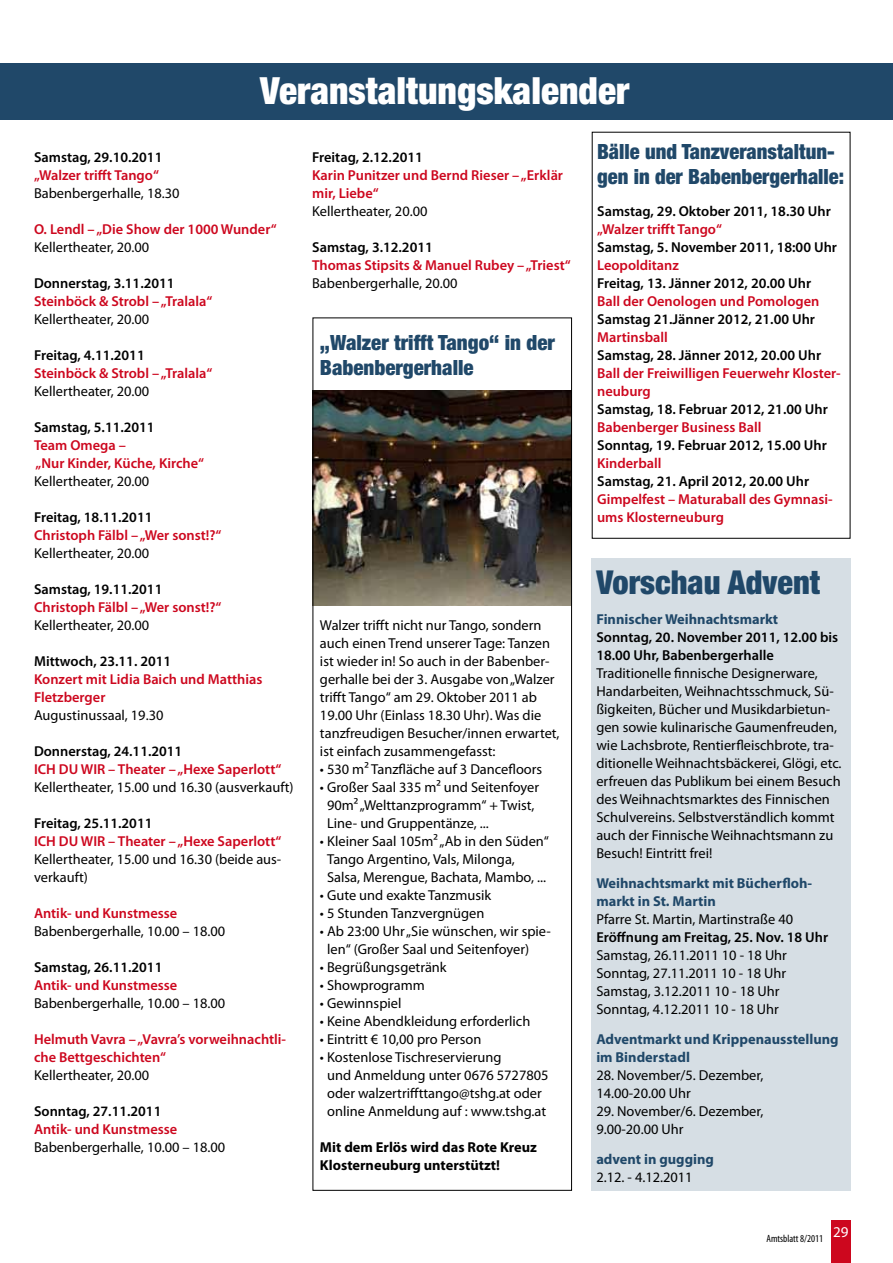
<style>
.page{position:relative;width:893px;height:1263px;background:#fff}
.page>*{position:absolute;margin:0;border:0;box-sizing:border-box;transform-origin:0 0}
.t1{font:900 condensed 37.5px "Helvetica Neue";color:#fff}
.t2{font:900 condensed 33px "Helvetica Neue";color:#204869}
.t3{font:900 condensed 21px/25.2px "Helvetica Neue";color:#204869}
.t4{font:14.4px/18px "Myriad Pro";color:#000}
.t5{font:600 14.4px/18px "Myriad Pro";color:#cd071e}
.t6{font:600 14.4px/18px "Myriad Pro";color:#000}
.t7{font:700 14.4px/18px "Myriad Pro";color:#204869}
.t8{font:700 14.4px/18px "Myriad Pro";color:#000}
.t9{font:condensed 10.5px "Myriad Pro";color:#000}
</style>
<div class="page">
<div style="left:831px;top:1220px;width:20px;height:43px;background:#cd071e"></div>
<div style="left:591px;top:558px;width:259px;height:633px;background:#d6dee4"></div>
<div style="left:0;top:64px;width:893px;height:56px;background:#204869"></div>
<img style="left:315px;top:391px;width:255px;height:214px">
<h1 class="t1" style="left:260px;top:67px;width:371px">Veranstaltungskalender</h1>
<h3 class="t3" style="left:597px;top:138px;width:249px">Bälle und Tanzveranstaltun&shy;gen in der Babenbergerhalle:</h3>
<p class="t6" style="left:597px;top:202px;width:235px">Samstag, 29. Oktober 2011, 18.30 Uhr</p>
<p class="t5" style="left:597px;top:220px;width:126px">„Walzer trifft Tango“</p>
<p class="t6" style="left:597px;top:238px;width:241px">Samstag, 5. November 2011, 18:00 Uhr</p>
<p class="t5" style="left:597px;top:256px;width:83px">Leopolditanz</p>
<p class="t6" style="left:597px;top:274px;width:216px">Freitag, 13. Jänner 2012, 20.00 Uhr</p>
<p class="t5" style="left:597px;top:292px;width:224px">Ball der Oenologen und Pomologen</p>
<p class="t6" style="left:597px;top:310px;width:219px">Samstag 21.Jänner 2012, 21.00 Uhr</p>
<p class="t5" style="left:597px;top:328px;width:72px">Martinsball</p>
<p class="t6" style="left:597px;top:346px;width:226px">Samstag, 28. Jänner 2012, 20.00 Uhr</p>
<p class="t5" style="left:597px;top:364px;width:245px">Ball der Freiwilligen Feuerwehr Kloster&shy;neuburg</p>
<p class="t6" style="left:597px;top:400px;width:232px">Samstag, 18. Februar 2012, 21.00 Uhr</p>
<p class="t5" style="left:597px;top:418px;width:166px">Babenberger Business Ball</p>
<p class="t6" style="left:597px;top:436px;width:231px">Sonntag, 19. Februar 2012, 15.00 Uhr</p>
<p class="t5" style="left:597px;top:454px;width:66px">Kinderball</p>
<p class="t6" style="left:597px;top:472px;width:214px">Samstag, 21. April 2012, 20.00 Uhr</p>
<p class="t5" style="left:597px;top:490px;width:237px">Gimpelfest – Maturaball des Gymnasi&shy;ums Klosterneuburg</p>
<p class="t6" style="left:312px;top:148px;width:112px">Freitag, 2.12.2011</p>
<p class="t5" style="left:312px;top:166px;width:252px">Karin Punitzer und Bernd Rieser – „Erklär mir, Liebe“</p>
<p class="t4" style="left:312px;top:202px;width:117px">Kellertheater, 20.00</p>
<p class="t6" style="left:312px;top:238px;width:122px">Samstag, 3.12.2011</p>
<p class="t5" style="left:312px;top:256px;width:260px">Thomas Stipsits &amp; Manuel Rubey – „Triest“</p>
<p class="t4" style="left:312px;top:274px;width:147px">Babenbergerhalle, 20.00</p>
<p class="t6" style="left:34px;top:148px;width:130px">Samstag, 29.10.2011</p>
<p class="t5" style="left:34px;top:166px;width:126px">„Walzer trifft Tango“</p>
<p class="t4" style="left:34px;top:184px;width:147px">Babenbergerhalle, 18.30</p>
<p class="t5" style="left:34px;top:220px;width:244px">O. Lendl – „Die Show der 1000 Wunder“</p>
<p class="t4" style="left:34px;top:238px;width:117px">Kellertheater, 20.00</p>
<p class="t6" style="left:34px;top:274px;width:142px">Donnerstag, 3.11.2011</p>
<p class="t5" style="left:34px;top:292px;width:180px">Steinböck &amp; Strobl – „Tralala“</p>
<p class="t4" style="left:34px;top:310px;width:117px">Kellertheater, 20.00</p>
<p class="t6" style="left:34px;top:346px;width:112px">Freitag, 4.11.2011</p>
<p class="t5" style="left:34px;top:364px;width:180px">Steinböck &amp; Strobl – „Tralala“</p>
<p class="t4" style="left:34px;top:382px;width:117px">Kellertheater, 20.00</p>
<p class="t6" style="left:34px;top:418px;width:122px">Samstag, 5.11.2011</p>
<p class="t5" style="left:34px;top:436px;width:172px">Team Omega –<br>„Nur Kinder, Küche, Kirche“</p>
<p class="t4" style="left:34px;top:472px;width:117px">Kellertheater, 20.00</p>
<p class="t6" style="left:34px;top:508px;width:120px">Freitag, 18.11.2011</p>
<p class="t5" style="left:34px;top:526px;width:189px">Christoph Fälbl – „Wer sonst!?“</p>
<p class="t4" style="left:34px;top:544px;width:117px">Kellertheater, 20.00</p>
<p class="t6" style="left:34px;top:580px;width:130px">Samstag, 19.11.2011</p>
<p class="t5" style="left:34px;top:598px;width:189px">Christoph Fälbl – „Wer sonst!?“</p>
<p class="t4" style="left:34px;top:616px;width:117px">Kellertheater, 20.00</p>
<p class="t6" style="left:34px;top:652px;width:139px">Mittwoch, 23.11. 2011</p>
<p class="t5" style="left:34px;top:670px;width:230px">Konzert mit Lidia Baich und Matthias<br>Fletzberger</p>
<p class="t4" style="left:34px;top:706px;width:131px">Augustinussaal, 19.30</p>
<p class="t6" style="left:34px;top:742px;width:150px">Donnerstag, 24.11.2011</p>
<p class="t5" style="left:34px;top:760px;width:249px">ICH DU WIR – Theater – „Hexe Saperlott“</p>
<p class="t4" style="left:34px;top:778px;width:261px">Kellertheater, 15.00 und 16.30 (ausverkauft)</p>
<p class="t6" style="left:34px;top:814px;width:120px">Freitag, 25.11.2011</p>
<p class="t5" style="left:34px;top:832px;width:249px">ICH DU WIR – Theater – „Hexe Saperlott“</p>
<p class="t4" style="left:34px;top:850px;width:249px">Kellertheater, 15.00 und 16.30 (beide aus&shy;verkauft)</p>
<p class="t5" style="left:34px;top:904px;width:145px">Antik- und Kunstmesse</p>
<p class="t4" style="left:34px;top:922px;width:193px">Babenbergerhalle, 10.00 – 18.00</p>
<p class="t6" style="left:34px;top:958px;width:130px">Samstag, 26.11.2011</p>
<p class="t5" style="left:34px;top:976px;width:145px">Antik- und Kunstmesse</p>
<p class="t4" style="left:34px;top:994px;width:193px">Babenbergerhalle, 10.00 – 18.00</p>
<p class="t5" style="left:34px;top:1030px;width:254px">Helmuth Vavra – „Vavra’s vorweihnachtli&shy;che Bettgeschichten“</p>
<p class="t4" style="left:34px;top:1066px;width:117px">Kellertheater, 20.00</p>
<p class="t6" style="left:34px;top:1102px;width:129px">Sonntag, 27.11.2011</p>
<p class="t5" style="left:34px;top:1120px;width:145px">Antik- und Kunstmesse</p>
<p class="t4" style="left:34px;top:1138px;width:193px">Babenbergerhalle, 10.00 – 18.00</p>
<h3 class="t3" style="left:320px;top:330px;width:236px">„Walzer trifft Tango“ in der<br>Babenbergerhalle</h3>
<h2 class="t2" style="left:596px;top:562px;width:225px">Vorschau Advent</h2>
<p class="t7" style="left:596px;top:609px;width:183px">Finnischer Weihnachtsmarkt</p>
<p class="t6" style="left:596px;top:627px;width:243px">Sonntag, 20. November 2011, 12.00 bis<br>18.00 Uhr, Babenbergerhalle</p>
<p class="t4" style="left:596px;top:664px;width:247px">Traditionelle finnische Designerware, Handarbeiten, Weihnachtsschmuck, Sü&shy;ßigkeiten, Bücher und Musikdarbietun&shy;gen sowie kulinarische Gaumenfreuden, wie Lachsbrote, Rentierfleischbrote, tra&shy;ditionelle Weihnachtsbäckerei, Glögi, etc. erfreuen das Publikum bei einem Besuch des Weihnachtsmarktes des Finnischen Schulvereins. Selbstverständlich kommt auch der Finnische Weihnachtsmann zu Besuch! Eintritt frei!</p>
<p class="t7" style="left:596px;top:873px;width:217px">Weihnachtsmarkt mit Bücherfloh&shy;markt in St. Martin</p>
<p class="t4" style="left:596px;top:910px;width:198px">Pfarre St. Martin, Martinstraße 40</p>
<p class="t6" style="left:596px;top:927px;width:233px">Eröffnung am Freitag, 25. Nov. 18 Uhr</p>
<p class="t4" style="left:596px;top:946px;width:192px">Samstag, 26.11.2011 10 - 18 Uhr<br>Sonntag, 27.11.2011 10 - 18 Uhr<br>Samstag, 3.12.2011 10 - 18 Uhr<br>Sonntag, 4.12.2011 10 - 18 Uhr</p>
<p class="t7" style="left:596px;top:1029px;width:244px">Adventmarkt und Krippenausstellung im Binderstadl</p>
<p class="t4" style="left:596px;top:1066px;width:169px">28. November/5. Dezember,<br>14.00-20.00 Uhr</p>
<p class="t4" style="left:596px;top:1102px;width:169px">29. November/6. Dezember,<br>9.00-20.00 Uhr</p>
<p class="t7" style="left:596px;top:1149px;width:119px">advent in gugging</p>
<p class="t4" style="left:596px;top:1168px;width:98px">2.12. - 4.12.2011</p>
<p class="t4" style="left:320px;top:616px;width:241px">Walzer trifft nicht nur Tango, sondern auch einen Trend unserer Tage: Tanzen ist wieder in! So auch in der Babenber&shy;gerhalle bei der 3. Ausgabe von „Walzer trifft Tango“ am 29. Oktober 2011 ab 19.00 Uhr (Einlass 18.30 Uhr). Was die tanzfreudigen Besucher/innen erwartet, ist einfach zusammengefasst:</p>
<p class="t4" style="left:320px;top:760px;width:224px">• 530 m² Tanzfläche auf 3 Dancefloors</p>
<p class="t4" style="left:327px;top:778px;width:214px;text-indent:-7px">• Großer Saal 335 m² und Seitenfoyer<br>90m² „Welttanzprogramm“ + Twist,<br>Line- und Gruppentänze, ...</p>
<p class="t4" style="left:327px;top:832px;width:223px;text-indent:-7px">• Kleiner Saal 105m² „Ab in den Süden“<br>Tango Argentino, Vals, Milonga,<br>Salsa, Merengue, Bachata, Mambo, ...</p>
<p class="t4" style="left:320px;top:886px;width:173px">• Gute und exakte Tanzmusik</p>
<p class="t4" style="left:320px;top:904px;width:166px">• 5 Stunden Tanzvergnügen</p>
<p class="t4" style="left:327px;top:922px;width:225px;text-indent:-7px">• Ab 23:00 Uhr „Sie wünschen, wir spie&shy;len“ (Großer Saal und Seitenfoyer)</p>
<p class="t4" style="left:320px;top:958px;width:128px">• Begrüßungsgetränk</p>
<p class="t4" style="left:320px;top:976px;width:106px">• Showprogramm</p>
<p class="t4" style="left:320px;top:994px;width:83px">• Gewinnspiel</p>
<p class="t4" style="left:320px;top:1012px;width:212px">• Keine Abendkleidung erforderlich</p>
<p class="t4" style="left:320px;top:1030px;width:163px">• Eintritt € 10,00 pro Person</p>
<p class="t4" style="left:327px;top:1048px;width:223px;text-indent:-7px">• Kostenlose Tischreservierung<br>und Anmeldung unter 0676 5727805 oder walzertriffttango@tshg.at oder online Anmeldung auf : www.tshg.at</p>
<p class="t8" style="left:320px;top:1138px;width:219px">Mit dem Erlös wird das Rote Kreuz<br>Klosterneuburg unterstützt!</p>
<p class="t9" style="left:766px;top:1232px;width:84px">Amtsblatt 8/2011 <sup>29</sup></p>
</div>
